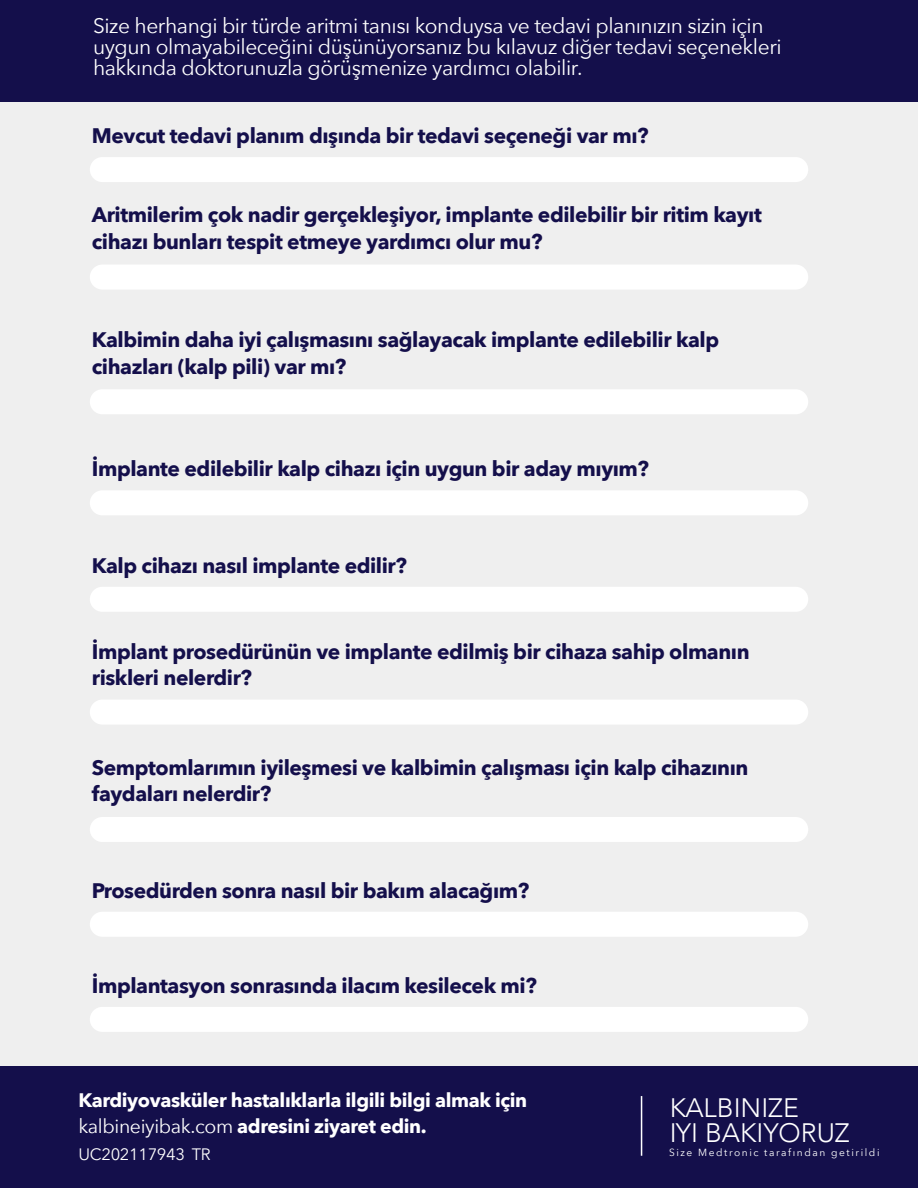
<style>
.page{position:relative;width:918px;height:1188px;background:#fff}
.page>*{position:absolute;margin:0;border:0;box-sizing:border-box;transform-origin:0 0}
.t1{font:300 26.7px/24.6px "Avenir";color:#fff}
.t2{font:700 21px/26.5px "Avenir Next";letter-spacing:-.02em;color:#140f4b}
.t3{font:21px/21px "Avenir Next";letter-spacing:-.02em;color:#fff}
.t4{font:700 19.5px/26.5px "Avenir Next";letter-spacing:-.02em;color:#fff}
.t5{font:16.5px "Avenir Next";letter-spacing:-.02em;color:#fff}
.t6{font:10.2px "Avenir Next World";letter-spacing:.155em;color:#fff}
.s1{font-weight:400}
</style>
<div class="page">
<div style="left:0;top:102px;width:918px;height:965px;background:#efefef"></div>
<div style="left:0;top:0;width:918px;height:102px;background:#140f4b"></div>
<div style="left:90px;top:157px;width:718px;height:25px;background:#fff;border-radius:12px"></div>
<div style="left:90px;top:265px;width:718px;height:25px;background:#fff;border-radius:12px"></div>
<div style="left:90px;top:817px;width:718px;height:25px;background:#fff;border-radius:12px"></div>
<div style="left:90px;top:389px;width:718px;height:25px;background:#fff;border-radius:12px"></div>
<div style="left:90px;top:490px;width:718px;height:25px;background:#fff;border-radius:12px"></div>
<div style="left:90px;top:587px;width:718px;height:25px;background:#fff;border-radius:12px"></div>
<div style="left:90px;top:700px;width:718px;height:25px;background:#fff;border-radius:12px"></div>
<div style="left:90px;top:912px;width:718px;height:25px;background:#fff;border-radius:12px"></div>
<div style="left:90px;top:1007px;width:718px;height:25px;background:#fff;border-radius:12px"></div>
<div style="left:0;top:1067px;width:918px;height:121px;background:#140f4b"></div>
<hr style="left:641px;top:1096px;width:1px;height:60px;background:#fff">
<p class="t3" style="left:93px;top:14px;width:690px">Size herhangi bir türde aritmi tanısı konduysa ve tedavi planınızın sizin için uygun olmayabileceğini düşünüyorsanız bu kılavuz diğer tedavi seçenekleri hakkında doktorunuzla görüşmenize yardımcı olabilir.</p>
<p class="t2" style="left:92px;top:122px;width:558px">Mevcut tedavi planım dışında bir tedavi seçeneği var mı?</p>
<p class="t2" style="left:92px;top:201px;width:672px">Aritmilerim çok nadir gerçekleşiyor, implante edilebilir bir ritim kayıt cihazı bunları tespit etmeye yardımcı olur mu?</p>
<p class="t2" style="left:92px;top:326px;width:629px">Kalbimin daha iyi çalışmasını sağlayacak implante edilebilir kalp cihazları (kalp pili) var mı?</p>
<p class="t2" style="left:92px;top:456px;width:559px">İmplante edilebilir kalp cihazı için uygun bir aday mıyım?</p>
<p class="t2" style="left:92px;top:552px;width:317px">Kalp cihazı nasıl implante edilir?</p>
<p class="t2" style="left:92px;top:638px;width:659px">İmplant prosedürünün ve implante edilmiş bir cihaza sahip olmanın riskleri nelerdir?</p>
<p class="t2" style="left:92px;top:754px;width:658px">Semptomlarımın iyileşmesi ve kalbimin çalışması için kalp cihazının faydaları nelerdir?</p>
<p class="t2" style="left:92px;top:877px;width:439px">Prosedürden sonra nasıl bir bakım alacağım?</p>
<p class="t2" style="left:92px;top:972px;width:447px">İmplantasyon sonrasında ilacım kesilecek mi?</p>
<p class="t4" style="left:79px;top:1086px;width:450px">Kardiyovasküler hastalıklarla ilgili bilgi almak için <span class="s1">kalbineiyibak.com</span> adresini ziyaret edin.</p>
<p class="t5" style="left:79px;top:1140px;width:134px">UC202117943 TR</p>
<p class="t1" style="left:669px;top:1096px;width:182px">KALBINIZE<br>IYI BAKIYORUZ</p>
<p class="t6" style="left:669px;top:1145px;width:212px">Size Medtronic tarafından getirildi</p>
</div>
